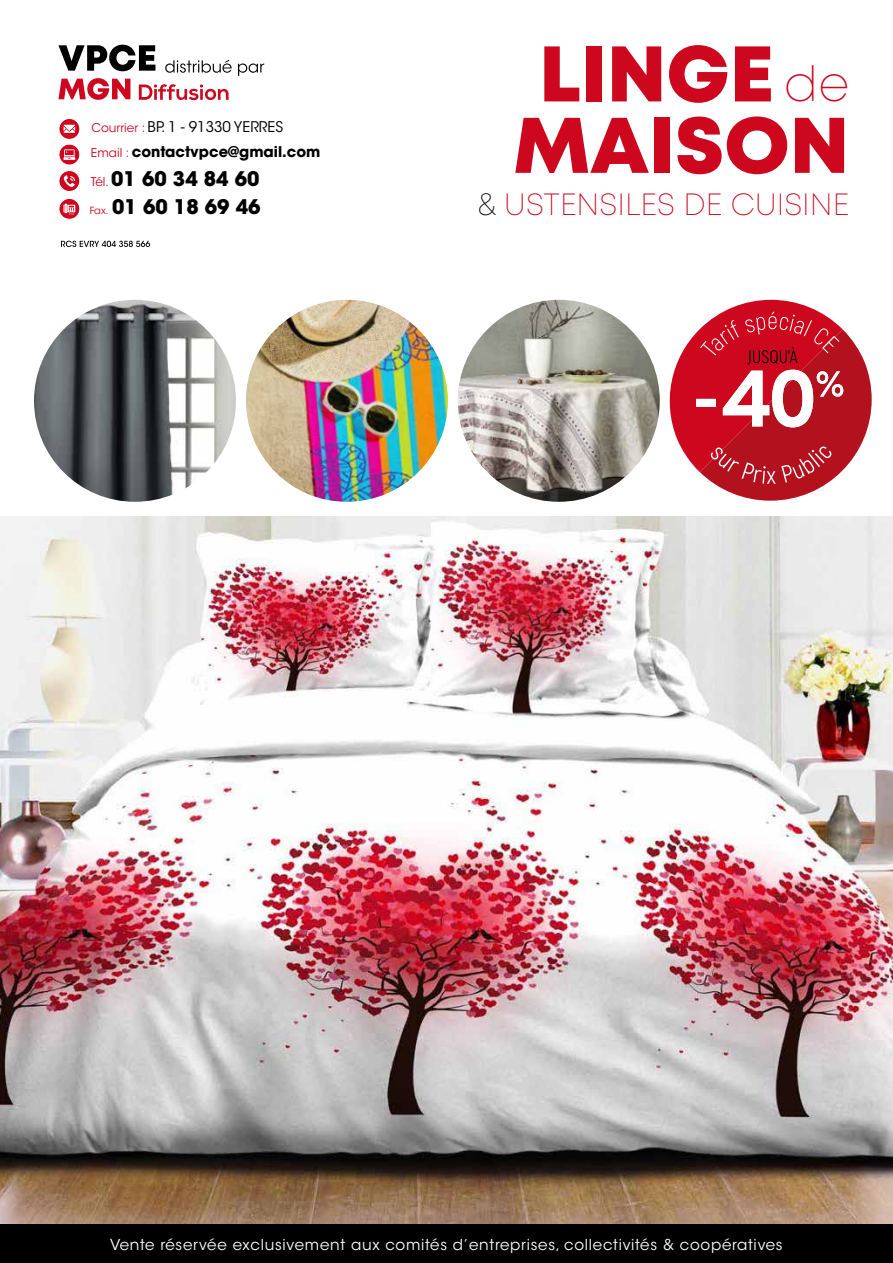
<style>
.page{position:relative;width:893px;height:1263px;background:#fff}
.page>*{position:absolute;margin:0;border:0;box-sizing:border-box;transform-origin:0 0}
.t1{font:78.6px/71.4px "Mont Heavy DEMO";color:#cd071e;text-align:center}
.t2{font:30.75px "Mont Extra Light DEMO";color:#cd071e}
.t3{font:700 20.1px "ITC Avant Garde Std";color:#000}
.t4{font:15px "ITC Avant Garde Std";letter-spacing:.05em;color:#fff}
.t5{font:700 14.7px/24.6px "ITC Avant Garde Std";color:#000}
.s1{font-weight:400;font-size:12px;color:#cd071e}
.s2{font-weight:400}
.s3{font-weight:400;font-size:9.9px;color:#cd071e}
.s4{font-family:"Mont Extra Light DEMO";font-size:49.05px}
.s5{color:#000}
</style>
<div class="page">
<img style="left:0;top:517px;width:893px;height:708px">
<div style="left:0;top:1225px;width:893px;height:38px;background:#000"></div>
<svg style="left:58px;top:45px;width:97px;height:26px"></svg>
<svg style="left:58px;top:78px;width:72px;height:22px"></svg>
<svg style="left:139px;top:84px;width:90px;height:16px"></svg>
<svg style="left:165px;top:60px;width:99px;height:16px"></svg>
<svg style="left:59px;top:118px;width:21px;height:21px"></svg>
<div style="left:59px;top:118px;width:21px;height:22px;border:1px solid #fff;border-radius:50%"></div>
<svg style="left:64px;top:125px;width:11px;height:8px"></svg>
<div style="left:59px;top:144px;width:21px;height:21px;background:#cd071e;border-radius:50%"></div>
<div style="left:59px;top:144px;width:21px;height:21px;border:1px solid #fff;border-radius:50%"></div>
<svg style="left:63px;top:149px;width:13px;height:11px"></svg>
<div style="left:59px;top:171px;width:21px;height:20px;background:#cd071e;border-radius:50%"></div>
<div style="left:59px;top:170px;width:21px;height:22px;border:1px solid #fff;border-radius:50%"></div>
<svg style="left:64px;top:175px;width:11px;height:12px"></svg>
<svg style="left:59px;top:198px;width:21px;height:21px"></svg>
<div style="left:59px;top:198px;width:21px;height:22px;border:1px solid #fff;border-radius:50%"></div>
<svg style="left:63px;top:204px;width:12px;height:11px"></svg>
<svg style="left:61px;top:241px;width:89px;height:6px"></svg>
<svg style="left:669px;top:300px;width:203px;height:201px"></svg>
<img style="left:458px;top:300px;width:202px;height:202px;border-radius:101px">
<img style="left:246px;top:300px;width:202px;height:202px;border-radius:101px">
<img style="left:34px;top:300px;width:202px;height:202px;border-radius:101px">
<p class="t5" style="left:91px;top:114px;width:231px"><span class="s1">Courrier :</span> <span class="s2">BP. 1 - 91330 YERRES<br></span><span class="s1">Email :</span> contactvpce@gmail.com</p>
<h3 class="t3" style="left:90px;top:194px;width:172px"><span class="s3">Fax.</span> 01 60 18 69 46</h3>
<h3 class="t3" style="left:91px;top:166px;width:170px"><span class="s1">Tél.</span> 01 60 34 84 60</h3>
<h1 class="t1" style="left:513px;top:42px;width:338px">LINGE <span class="s4">de<br></span>MAISON</h1>
<h2 class="t2" style="left:478px;top:187px;width:373px"><span class="s5">&amp;</span> USTENSILES DE CUISINE</h2>
<p class="t4" style="left:110px;top:1235px;width:674px">Vente réservée exclusivement aux comités d’entreprises, collectivités &amp; coopératives</p>
</div>
